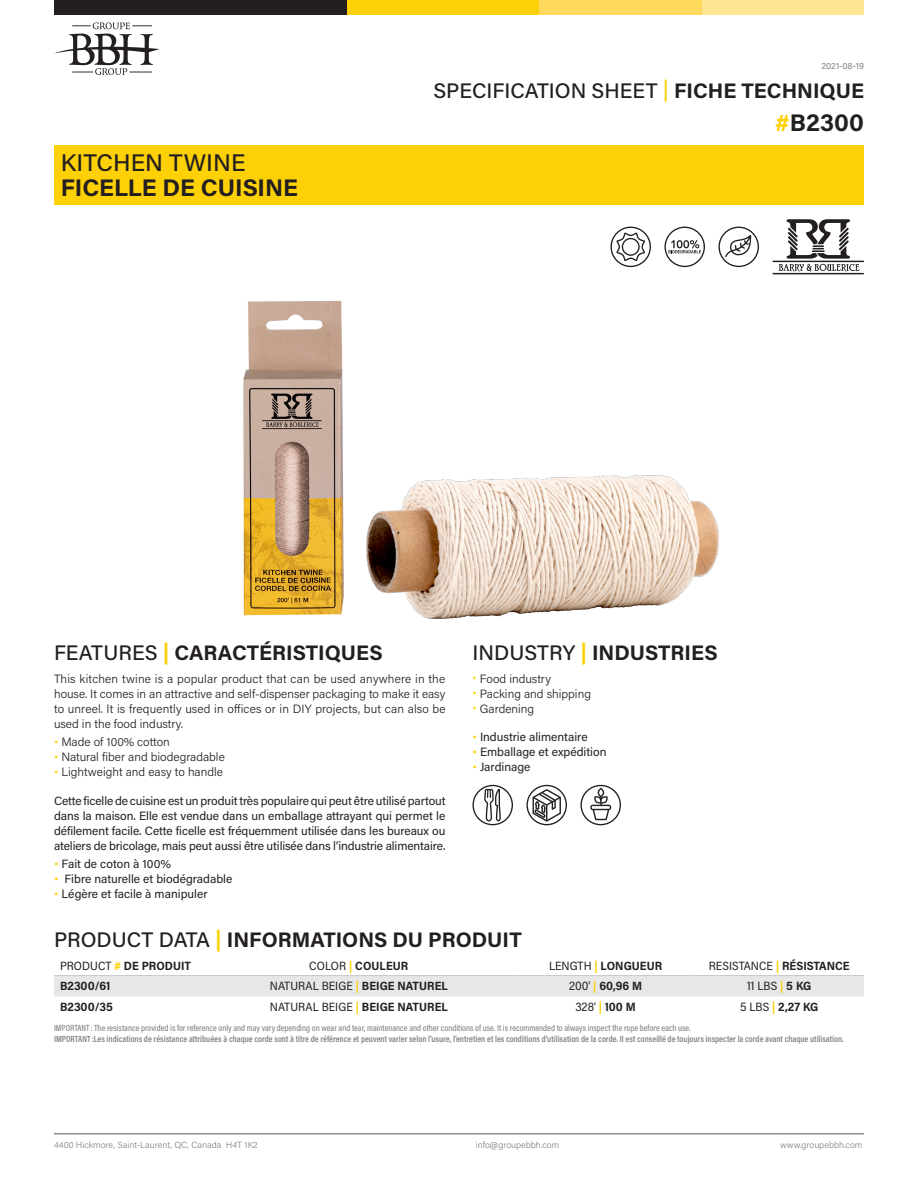
<style>
.page{position:relative;width:918px;height:1188px;background:#fff}
.page>*{position:absolute;margin:0;border:0;box-sizing:border-box;transform-origin:0 0}
.Nom_de_produit_-_Fra{font:700 24px "Acumin Pro";letter-spacing:-.005em;color:#231f20}
.Nom_du_produit_-_Ang{font:500 24px "Acumin Pro";letter-spacing:.005em;color:#231f20}
.SKU{font:700 24px "Acumin Pro";color:#231f20}
.Sous-titre_-_Françai{font:700 21px "Acumin Pro";color:#231f20}
.t1{font:500 21px "Acumin Pro";color:#231f20}
.Texte_-_Français{font:12px/15px "Acumin Pro";color:#231f20;text-align:justify}
.Texte_-_Anglais{font:300 12px/15px "Acumin Pro";color:#231f20;text-align:justify}
.Tableau_-_Tailles_Em{font:12px "Acumin Pro Semi Cond";color:#231f20}
.Tableau_-_Tailles_Em-2{font:700 12px "Acumin Pro Semi Cond";letter-spacing:.005em;color:#231f20}
.Tableau_-_SKU{font:700 12px "Acumin Pro Semi Cond";color:#231f20}
.t2{font:600 9px "Acumin Pro Cond";color:#808285}
.t3{font:500 9px "Acumin Pro Cond";color:#808285}
.t4{font:300 9px "Acumin Pro";color:#808285}
.t5{font:9px "Acumin Pro";color:#808285}
.s1{color:#fed006}
.s2{font-weight:700}
.s3{font-weight:500}
.s4{font-weight:400}
.s5{font-weight:700;color:#fed006}
</style>
<div class="page">
<svg style="left:54px;top:22px;width:106px;height:53px"></svg>
<hr style="left:773px;top:261px;width:91px;height:1px;background:#231f20">
<hr style="left:773px;top:273px;width:91px;height:1px;background:#231f20">
<svg style="left:779px;top:219px;width:80px;height:53px"></svg>
<svg style="left:526px;top:785px;width:41px;height:40px"></svg>
<svg style="left:580px;top:785px;width:41px;height:40px"></svg>
<svg style="left:472px;top:785px;width:41px;height:40px"></svg>
<svg style="left:610px;top:227px;width:41px;height:40px"></svg>
<svg style="left:664px;top:227px;width:41px;height:40px"></svg>
<svg style="left:718px;top:227px;width:41px;height:40px"></svg>
<img style="left:243px;top:301px;width:101px;height:315px">
<img style="left:367px;top:476px;width:352px;height:142px">
<div style="left:54px;top:0;width:293px;height:15px;background:#231f20"></div>
<div style="left:347px;top:0;width:192px;height:15px;background:#fed006"></div>
<div style="left:702px;top:0;width:162px;height:15px;background:#ffe593"></div>
<div style="left:539px;top:0;width:163px;height:15px;background:#fed95c"></div>
<hr style="left:54px;top:1134px;width:810px;height:1px;background:#57585a">
<div style="left:54px;top:976px;width:810px;height:20px;background:#e6e7e9"></div>
<hr style="left:54px;top:975px;width:147px;height:1px;background:#c7c8ca">
<hr style="left:201px;top:975px;width:316px;height:1px;background:#c7c8ca">
<hr style="left:517px;top:975px;width:177px;height:1px;background:#c7c8ca">
<hr style="left:694px;top:975px;width:170px;height:1px;background:#c7c8ca">
<div style="left:54px;top:145px;width:810px;height:60px;background:#fed006"></div>
<p class="t5" style="left:822px;top:60px;width:44px">2021-08-19</p>
<h2 class="t1" style="left:434px;top:76px;width:432px">SPECIFICATION SHEET <span class="s1">|</span> <span class="s2">FICHE TECHNIQUE</span></h2>
<p class="Nom_du_produit_-_Ang" style="left:61px;top:146px;width:186px">KITCHEN TWINE</p>
<p class="Nom_de_produit_-_Fra" style="left:61px;top:171px;width:239px">FICELLE DE CUISINE</p>
<p class="SKU" style="left:775px;top:106px;width:91px"><span class="s1">#</span>B2300</p>
<h2 class="Sous-titre_-_Françai" style="left:54px;top:638px;width:330px"><span class="s3">FEATURES</span> <span class="s1">|</span> CARACTÉRISTIQUES</h2>
<h2 class="Sous-titre_-_Françai" style="left:472px;top:638px;width:247px"><span class="s3">INDUSTRY</span> <span class="s1">|</span> INDUSTRIES</h2>
<p class="Texte_-_Anglais" style="left:54px;top:671px;width:393px">This kitchen twine is a popular product that can be used anywhere in the house. It comes in an attractive and self-dispenser packaging to make it easy to unreel. It is frequently used in offices or in DIY projects, but can also be used in the food industry.</p>
<p class="Texte_-_Anglais" style="left:54px;top:734px;width:118px"><span class="s1">•</span> Made of 100% cotton</p>
<p class="Texte_-_Anglais" style="left:54px;top:749px;width:172px"><span class="s1">•</span> Natural fiber and biodegradable</p>
<p class="Texte_-_Anglais" style="left:54px;top:764px;width:171px"><span class="s1">•</span> Lightweight and easy to handle</p>
<p class="Texte_-_Français" style="left:54px;top:793px;width:393px">Cette ficelle de cuisine est un produit très populaire qui peut être utilisé partout dans la maison. Elle est vendue dans un emballage attrayant qui permet le défilement facile. Cette ficelle est fréquemment utilisée dans les bureaux ou ateliers de bricolage, mais peut aussi être utilisée dans l’industrie alimentaire.</p>
<p class="Texte_-_Français" style="left:54px;top:856px;width:118px"><span class="s1">•</span> Fait de coton à 100%</p>
<p class="Texte_-_Français" style="left:54px;top:871px;width:180px"><span class="s1">•</span> Fibre naturelle et biodégradable</p>
<p class="Texte_-_Français" style="left:54px;top:886px;width:155px"><span class="s1">•</span> Légère et facile à manipuler</p>
<p class="Texte_-_Anglais" style="left:472px;top:671px;width:80px"><span class="s1">•</span> Food industry</p>
<p class="Texte_-_Anglais" style="left:472px;top:686px;width:120px"><span class="s1">•</span> Packing and shipping</p>
<p class="Texte_-_Anglais" style="left:472px;top:701px;width:63px"><span class="s1">•</span> Gardening</p>
<p class="Texte_-_Français" style="left:472px;top:729px;width:117px"><span class="s1">•</span> Industrie alimentaire</p>
<p class="Texte_-_Français" style="left:472px;top:744px;width:136px"><span class="s1">•</span> Emballage et expédition</p>
<p class="Texte_-_Français" style="left:472px;top:759px;width:60px"><span class="s1">•</span> Jardinage</p>
<p class="Sous-titre_-_Françai" style="left:54px;top:925px;width:469px"><span class="s3">PRODUCT DATA</span> <span class="s1">|</span> INFORMATIONS DU PRODUIT</p>
<p class="Tableau_-_SKU" style="left:60px;top:957px;width:133px"><span class="s4">PRODUCT</span> <span class="s1">#</span> DE PRODUIT</p>
<p class="Tableau_-_Tailles_Em-2" style="left:309px;top:957px;width:101px"><span class="s4">COLOR</span> <span class="s1">|</span> COULEUR</p>
<p class="Tableau_-_Tailles_Em-2" style="left:549px;top:957px;width:115px"><span class="s4">LENGTH</span> <span class="s1">|</span> LONGUEUR</p>
<p class="Tableau_-_Tailles_Em" style="left:709px;top:957px;width:142px">RESISTANCE <span class="s5">|</span> <span class="s2">RÉSISTANCE</span></p>
<p class="Tableau_-_SKU" style="left:60px;top:978px;width:52px">B2300/61</p>
<p class="Tableau_-_Tailles_Em" style="left:270px;top:978px;width:179px">NATURAL BEIGE <span class="s5">|</span> <span class="s2">BEIGE NATUREL</span></p>
<p class="Tableau_-_Tailles_Em-2" style="left:569px;top:978px;width:75px"><span class="s4">200’</span> <span class="s1">|</span> 60,96 M</p>
<p class="Tableau_-_Tailles_Em" style="left:747px;top:978px;width:66px">11 LBS <span class="s5">|</span> <span class="s2">5 KG</span></p>
<p class="Tableau_-_SKU" style="left:60px;top:999px;width:54px">B2300/35</p>
<p class="Tableau_-_Tailles_Em" style="left:270px;top:999px;width:179px">NATURAL BEIGE <span class="s5">|</span> <span class="s2">BEIGE NATUREL</span></p>
<p class="Tableau_-_Tailles_Em" style="left:575px;top:999px;width:62px">328’ <span class="s5">|</span> <span class="s2">100 M</span></p>
<p class="Tableau_-_Tailles_Em-2" style="left:740px;top:999px;width:80px"><span class="s4">5 LBS</span> <span class="s1">|</span> 2,27 KG</p>
<p class="t3" style="left:54px;top:1022px;width:638px">IMPORTANT: The resistance provided is for reference only and may vary depending on wear and tear, maintenance and other conditions of use. It is recommended to always inspect the rope before each use.</p>
<p class="t2" style="left:54px;top:1033px;width:791px">IMPORTANT :Les indications de résistance attribuées à chaque corde sont à titre de référence et peuvent varier selon l’usure, l’entretien et les conditions d’utilisation de la corde. Il est conseillé de toujours inspecter la corde avant chaque utilisation.</p>
<p class="t4" style="left:54px;top:1138px;width:205px">4400 Hickmore, Saint-Laurent, QC, Canada H4T 1K2</p>
<p class="t4" style="left:476px;top:1138px;width:85px">info@groupebbh.com</p>
<p class="t4" style="left:780px;top:1138px;width:84px">www.groupebbh.com</p>
</div>
